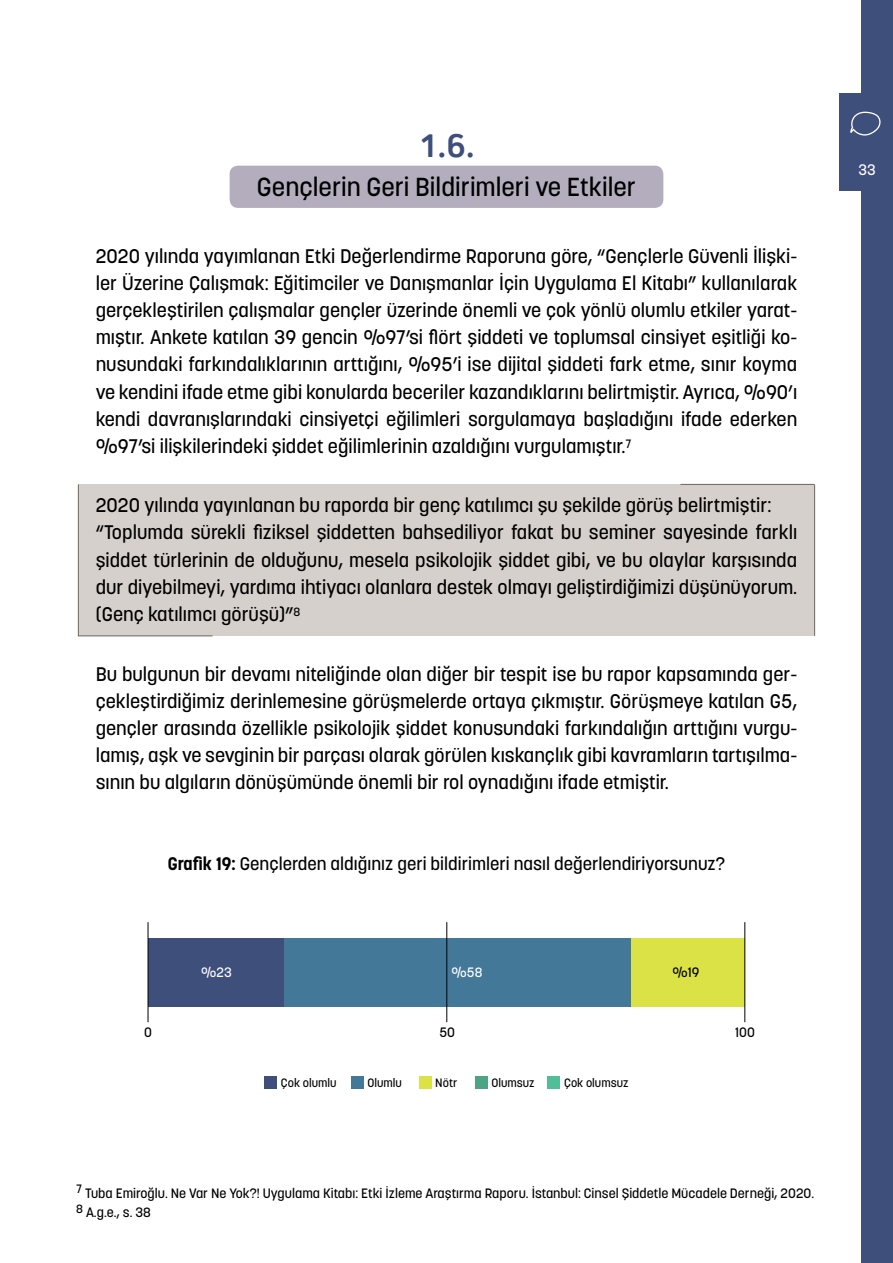
<style>
.page{position:relative;width:893px;height:1263px;background:#fff}
.page>*{position:absolute;margin:0;border:0;box-sizing:border-box;transform-origin:0 0}
.t1{font:700 36.3px "Kiro W03";color:#3f4f7c}
.t2{font:500 25.8px "Korolev";color:#000}
.t3{font:500 19.5px/27px "Korolev";color:#000;text-align:justify}
.t4{font:500 18px "Korolev";color:#000}
.t5{font:500 15px "Korolev";color:#fff}
.t6{font:500 13.5px/19.5px "Korolev";color:#000}
.t7{font:500 13.5px "Korolev";color:#fff}
.t8{font:500 12px "Korolev";color:#000}
.s1{font-weight:700}
</style>
<div class="page">
<div style="left:861px;top:0;width:32px;height:1263px;background:#3f4f7c"></div>
<div style="left:839px;top:93px;width:54px;height:97px;background:#3f4f7c"></div>
<svg style="left:850px;top:112px;width:31px;height:24px"></svg>
<div style="left:78px;top:484px;width:737px;height:152px;background:#d5d0cb"></div>
<svg style="left:78px;top:484px;width:135px;height:153px"></svg>
<hr style="left:680px;top:484px;width:135px;height:1px;background:#726759">
<hr style="left:814px;top:485px;width:1px;height:151px;background:#726759">
<div style="left:230px;top:166px;width:433px;height:42px;background:#b3adbd"></div>
<div style="left:148px;top:938px;width:137px;height:68px;background:#3f4f7c"></div>
<div style="left:285px;top:938px;width:346px;height:68px;background:#437899"></div>
<hr style="left:148px;top:922px;width:1px;height:100px;background:#000">
<hr style="left:447px;top:922px;width:1px;height:100px;background:#000">
<div style="left:631px;top:938px;width:114px;height:68px;background:#dae246"></div>
<div style="left:264px;top:1076px;width:13px;height:13px;background:#3f4f7c"></div>
<div style="left:547px;top:1076px;width:13px;height:13px;background:#52be98"></div>
<div style="left:351px;top:1076px;width:13px;height:13px;background:#437899"></div>
<div style="left:475px;top:1076px;width:13px;height:13px;background:#4ba484"></div>
<div style="left:419px;top:1076px;width:12px;height:13px;background:#dae246"></div>
<hr style="left:745px;top:922px;width:1px;height:100px;background:#000">
<h1 class="t1" style="left:418px;top:124px;width:58px">1.6.</h1>
<h2 class="t2" style="left:257px;top:171px;width:380px">Gençlerin Geri Bildirimleri ve Etkiler</h2>
<p class="t3" style="left:96px;top:243px;width:703px">2020 yılında yayımlanan Etki Değerlendirme Raporuna göre, “Gençlerle Güvenli İlişki&shy;ler Üzerine Çalışmak: Eğitimciler ve Danışmanlar İçin Uygulama El Kitabı” kullanılarak gerçekleştirilen çalışmalar gençler üzerinde önemli ve çok yönlü olumlu etkiler yarat&shy;mıştır. Ankete katılan 39 gencin %97’si flört şiddeti ve toplumsal cinsiyet eşitliği ko&shy;nusundaki farkındalıklarının arttığını, %95’i ise dijital şiddeti fark etme, sınır koyma ve kendini ifade etme gibi konularda beceriler kazandıklarını belirtmiştir. Ayrıca, %90’ı kendi davranışlarındaki cinsiyetçi eğilimleri sorgulamaya başladığını ifade ederken %97’si ilişkilerindeki şiddet eğilimlerinin azaldığını vurgulamıştır.<sup>7</sup></p>
<p class="t3" style="left:96px;top:492px;width:703px;text-align:left">2020 yılında yayınlanan bu raporda bir genç katılımcı şu şekilde görüş belirtmiştir: “Toplumda sürekli fiziksel şiddetten bahsediliyor fakat bu seminer sayesinde farklı şiddet türlerinin de olduğunu, mesela psikolojik şiddet gibi, ve bu olaylar karşısında dur diyebilmeyi, yardıma ihtiyacı olanlara destek olmayı geliştirdiğimizi düşünüyorum. (Genç katılımcı görüşü)”<sup>8</sup></p>
<p class="t3" style="left:96px;top:660px;width:703px">Bu bulgunun bir devamı niteliğinde olan diğer bir tespit ise bu rapor kapsamında ger&shy;çekleştirdiğimiz derinlemesine görüşmelerde ortaya çıkmıştır. Görüşmeye katılan G5, gençler arasında özellikle psikolojik şiddet konusundaki farkındalığın arttığını vurgu&shy;lamış, aşk ve sevginin bir parçası olarak görülen kıskançlık gibi kavramların tartışılma&shy;sının bu algıların dönüşümünde önemli bir rol oynadığını ifade etmiştir.</p>
<p class="t4" style="left:168px;top:852px;width:559px"><span class="s1">Grafik 19:</span> Gençlerden aldığınız geri bildirimleri nasıl değerlendiriyorsunuz?</p>
<p class="t7" style="left:201px;top:964px;width:32px">%23</p>
<p class="t7" style="left:452px;top:964px;width:32px">%58</p>
<p class="t6" style="left:672px;top:963px;width:28px">%19</p>
<p class="t6" style="left:144px;top:1022px;width:9px">0</p>
<p class="t6" style="left:439px;top:1022px;width:17px">50</p>
<p class="t6" style="left:735px;top:1022px;width:21px">100</p>
<p class="t8" style="left:281px;top:1075px;width:57px">Çok olumlu</p>
<p class="t8" style="left:367px;top:1075px;width:36px">Olumlu</p>
<p class="t8" style="left:435px;top:1075px;width:24px">Nötr</p>
<p class="t8" style="left:491px;top:1075px;width:45px">Olumsuz</p>
<p class="t8" style="left:564px;top:1075px;width:66px">Çok olumsuz</p>
<p class="t6" style="left:76px;top:1183px;width:739px"><sup>7</sup> Tuba Emiroğlu. Ne Var Ne Yok?! Uygulama Kitabı: Etki İzleme Araştırma Raporu. İstanbul: Cinsel Şiddetle Mücadele Derneği, 2020.<br><sup>8</sup> A.g.e., s. 38</p>
<p class="t5" style="left:858px;top:160px;width:19px">33</p>
</div>
